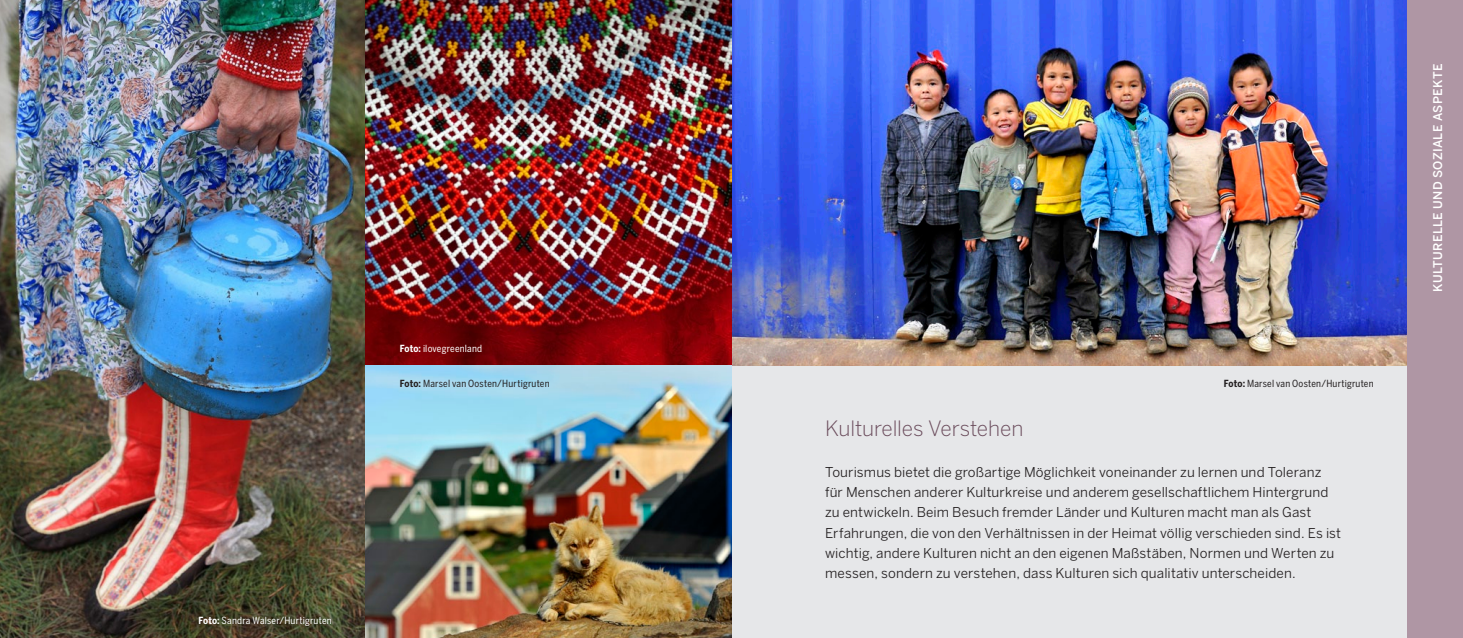
<style>
.page{position:relative;width:1463px;height:638px;background:#fff}
.page>*{position:absolute;margin:0;border:0;box-sizing:border-box;transform-origin:0 0}
.t1{font:300 21px "Benton Sans";letter-spacing:-.005em;color:#6a4b5b}
.t2{font:13.5px/20.2px "Benton Sans";letter-spacing:.01em;color:#231f20}
.t3{font:500 12px "Benton Sans";letter-spacing:.03em;color:#fff}
.t4{font:condensed 9.75px "Benton Sans";letter-spacing:.02em;color:#231f20}
.t5{font:condensed 9.75px "Benton Sans";letter-spacing:.02em;color:#fff}
.s1{font-weight:700}
</style>
<div class="page">
<div style="left:731px;top:0;width:732px;height:638px;background:#e6e7e9"></div>
<img style="left:731px;top:0;width:676px;height:366px">
<img style="left:0;top:0;width:366px;height:638px">
<img style="left:366px;top:0;width:365px;height:366px">
<img style="left:366px;top:366px;width:365px;height:272px">
<div style="left:1407px;top:0;width:56px;height:638px;background:#af96a4"></div>
<p class="t5" style="left:198px;top:615px;width:135px"><span class="s1">Foto:</span> Sandra Walser/Hurtigruten</p>
<p class="t5" style="left:400px;top:342px;width:84px"><span class="s1">Foto:</span> ilovegreenland</p>
<p class="t4" style="left:400px;top:378px;width:151px"><span class="s1">Foto:</span> Marsel van Oosten/Hurtigruten</p>
<p class="t4" style="left:1224px;top:378px;width:151px"><span class="s1">Foto:</span> Marsel van Oosten/Hurtigruten</p>
<h1 class="t1" style="left:825px;top:416px;width:200px">Kulturelles Verstehen</h1>
<p class="t2" style="left:825px;top:461px;width:518px">Tourismus bietet die großartige Möglichkeit voneinander zu lernen und Toleranz für Menschen anderer Kulturkreise und anderem gesellschaftlichem Hintergrund zu entwickeln. Beim Besuch fremder Länder und Kulturen macht man als Gast Erfahrungen, die von den Verhältnissen in der Heimat völlig verschieden sind. Es ist wichtig, andere Kulturen nicht an den eigenen Maßstäben, Normen und Werten zu messen, sondern zu verstehen, dass Kulturen sich qualitativ unterscheiden.</p>
<p class="t3" style="left:1430px;top:292px;width:230px;rotate:-90deg">kulturelle und soziale aspekte</p>
</div>
